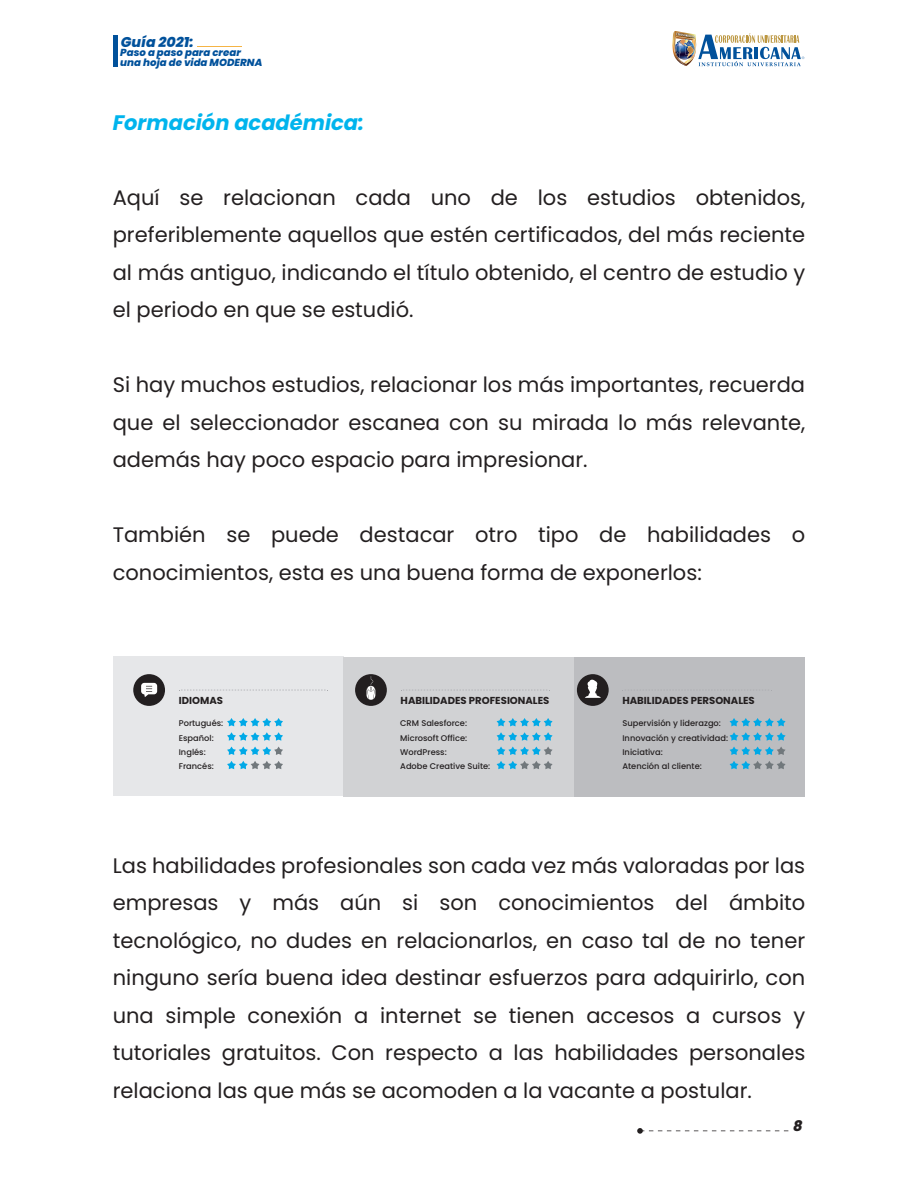
<style>
.page{position:relative;width:918px;height:1188px;background:#fff}
.page>*{position:absolute;margin:0;border:0;box-sizing:border-box;transform-origin:0 0}
.t1{font:21px/37.5px "Poppins";color:#231f20;text-align:justify}
.t2{font:italic 700 21px "Poppins";color:#00b4ed}
.t3{font:italic 800 14.4px "Poppins";color:#231f20}
.t4{font:italic 800 14.1px "Poppins";color:#01519b}
.t5{font:italic 800 10.2px/10.2px "Poppins";color:#01519b}
.t6{font:700 10.05px "Poppins";color:#231f20}
.t7{font:500 8.25px/14.2px "Poppins";color:#231f20}
</style>
<div class="page">
<hr style="left:197px;top:46px;width:44px;height:1px;background:#f5b445">
<hr style="left:113px;top:35px;width:4px;height:31px;background:#01519b">
<img style="left:672px;top:31px;width:132px;height:35px">
<svg style="left:637px;top:1128px;width:151px;height:6px"></svg>
<div style="left:113px;top:656px;width:231px;height:140px;background:#e6e7e9"></div>
<div style="left:343px;top:657px;width:231px;height:139px;background:#d1d2d4"></div>
<div style="left:574px;top:657px;width:231px;height:139px;background:#bcbdc0"></div>
<div style="left:133px;top:674px;width:32px;height:32px;background:#231f20;border-radius:50%"></div>
<svg style="left:141px;top:683px;width:16px;height:14px"></svg>
<svg style="left:179px;top:690px;width:149px;height:1px"></svg>
<svg style="left:227px;top:718px;width:56px;height:8px"></svg>
<svg style="left:227px;top:732px;width:56px;height:9px"></svg>
<svg style="left:227px;top:747px;width:56px;height:8px"></svg>
<svg style="left:227px;top:761px;width:56px;height:8px"></svg>
<svg style="left:497px;top:718px;width:56px;height:8px"></svg>
<svg style="left:497px;top:732px;width:56px;height:9px"></svg>
<svg style="left:497px;top:747px;width:56px;height:8px"></svg>
<svg style="left:497px;top:761px;width:56px;height:8px"></svg>
<svg style="left:730px;top:718px;width:56px;height:8px"></svg>
<svg style="left:730px;top:732px;width:56px;height:9px"></svg>
<svg style="left:730px;top:747px;width:56px;height:8px"></svg>
<svg style="left:730px;top:761px;width:56px;height:8px"></svg>
<div style="left:355px;top:674px;width:32px;height:32px;background:#231f20;border-radius:50%"></div>
<svg style="left:367px;top:676px;width:8px;height:24px"></svg>
<svg style="left:401px;top:690px;width:149px;height:1px"></svg>
<div style="left:577px;top:674px;width:32px;height:32px;background:#231f20;border-radius:50%"></div>
<svg style="left:585px;top:680px;width:16px;height:18px"></svg>
<p class="t4" style="left:121px;top:33px;width:74px">Guía 2021:</p>
<p class="t5" style="left:120px;top:47px;width:144px">Paso a paso para crear una hoja de vida MODERNA</p>
<p class="t2" style="left:113px;top:110px;width:253px">Formación académica:</p>
<p class="t1" style="left:113px;top:179px;width:694px">Aquí se relacionan cada uno de los estudios obtenidos, preferiblemente aquellos que estén certificados, del más reciente al más antiguo, indicando el título obtenido, el centro de estudio y el periodo en que se estudió.</p>
<p class="t1" style="left:113px;top:366px;width:694px">Si hay muchos estudios, relacionar los más importantes, recuerda que el seleccionador escanea con su mirada lo más relevante, además hay poco espacio para impresionar.</p>
<p class="t1" style="left:113px;top:516px;width:694px">También se puede destacar otro tipo de habilidades o conocimientos, esta es una buena forma de exponerlos:</p>
<p class="t6" style="left:179px;top:694px;width:46px">IDIOMAS</p>
<p class="t7" style="left:179px;top:716px;width:46px">Portugués:<br>Español:<br>Inglés:<br>Francés:</p>
<p class="t7" style="left:400px;top:716px;width:92px">CRM Salesforce:<br>Microsoft Office:<br>WordPress:<br>Adobe Creative Suite:</p>
<p class="t7" style="left:622px;top:716px;width:107px">Supervisión y liderazgo:<br>Innovación y creatividad:<br>Iniciativa:<br>Atención al cliente:</p>
<p class="t6" style="left:401px;top:694px;width:150px">HABILIDADES PROFESIONALES</p>
<p class="t6" style="left:622px;top:694px;width:134px">HABILIDADES PERSONALES</p>
<p class="t1" style="left:113px;top:847px;width:694px">Las habilidades profesionales son cada vez más valoradas por las empresas y más aún si son conocimientos del ámbito tecnológico, no dudes en relacionarlos, en caso tal de no tener ninguno sería buena idea destinar esfuerzos para adquirirlo, con una simple conexión a internet se tienen accesos a cursos y tutoriales gratuitos. Con respecto a las habilidades personales relaciona las que más se acomoden a la vacante a postular.</p>
<p class="t3" style="left:793px;top:1117px;width:11px">8</p>
</div>
